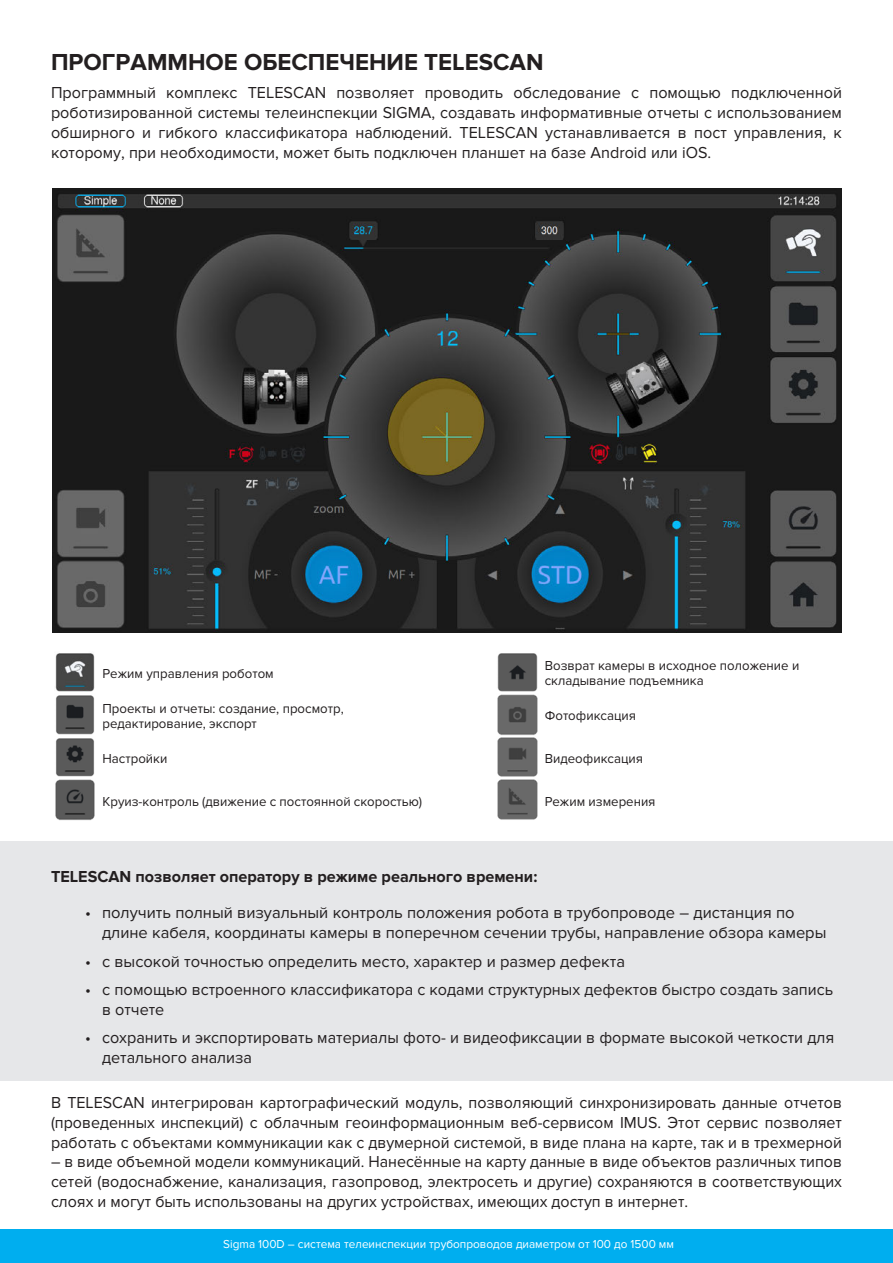
<style>
.page{position:relative;width:893px;height:1263px;background:#fff}
.page>*{position:absolute;margin:0;border:0;box-sizing:border-box;transform-origin:0 0}
.t1{font:700 24px "Proxima Nova";color:#231f20}
.t2{font:16.5px/19.8px "Proxima Nova";color:#231f20}
.t3{font:700 16.5px "Proxima Nova";color:#231f20}
.Table_Text_Style_9pt{font:13.5px/15px "Proxima Nova";color:#231f20}
.t4{font:12px "Proxima Nova";color:#fff}
</style>
<div class="page">
<div style="left:0;top:841px;width:893px;height:240px;background:#e6e7e9"></div>
<div style="left:0;top:1229px;width:893px;height:34px;background:#00aeef"></div>
<img style="left:53px;top:189px;width:788px;height:443px">
<img style="left:55px;top:653px;width:40px;height:167px">
<img style="left:497px;top:653px;width:41px;height:167px">
<h1 class="t1" style="left:51px;top:48px;width:494px">ПРОГРАММНОЕ ОБЕСПЕЧЕНИЕ TELESCAN</h1>
<p class="t2" style="left:51px;top:83px;width:792px;text-align:justify">Программный комплекс TELESCAN позволяет проводить обследование с помощью подключенной роботизированной системы телеинспекции SIGMA, создавать информативные отчеты с использованием обширного и гибкого классификатора наблюдений. TELESCAN устанавливается в пост управления, к которому, при необходимости, может быть подключен планшет на базе Android или iOS.</p>
<p class="Table_Text_Style_9pt" style="left:103px;top:666px;width:173px">Режим управления роботом</p>
<p class="Table_Text_Style_9pt" style="left:545px;top:659px;width:256px">Возврат камеры в исходное положение и складывание подъемника</p>
<p class="Table_Text_Style_9pt" style="left:103px;top:701px;width:243px">Проекты и отчеты: создание, просмотр, редактирование, экспорт</p>
<p class="Table_Text_Style_9pt" style="left:545px;top:709px;width:93px">Фотофиксация</p>
<p class="Table_Text_Style_9pt" style="left:103px;top:751px;width:66px">Настройки</p>
<p class="Table_Text_Style_9pt" style="left:545px;top:751px;width:100px">Видеофиксация</p>
<p class="Table_Text_Style_9pt" style="left:103px;top:794px;width:321px">Круиз-контроль (движение с постоянной скоростью)</p>
<p class="Table_Text_Style_9pt" style="left:545px;top:794px;width:112px">Режим измерения</p>
<p class="t3" style="left:51px;top:867px;width:488px">TELESCAN позволяет оператору в режиме реального времени:</p>
<p class="t2" style="left:102px;top:903px;width:726px;text-indent:-17px">• получить полный визуальный контроль положения робота в трубопроводе – дистанция по длине кабеля, координаты камеры в поперечном сечении трубы, направление обзора камеры</p>
<p class="t2" style="left:85px;top:951px;width:541px">• с высокой точностью определить место, характер и размер дефекта</p>
<p class="t2" style="left:102px;top:980px;width:733px;text-indent:-17px">• с помощью встроенного классификатора с кодами структурных дефектов быстро создать запись в отчете</p>
<p class="t2" style="left:102px;top:1028px;width:734px;text-indent:-17px">• сохранить и экспортировать материалы фото- и видеофиксации в формате высокой четкости для детального анализа</p>
<p class="t2" style="left:51px;top:1093px;width:792px;text-align:justify">В TELESCAN интегрирован картографический модуль, позволяющий синхронизировать данные отчетов (проведенных инспекций) с облачным геоинформационным веб-сервисом IMUS. Этот сервис позволяет работать с объектами коммуникации как с двумерной системой, в виде плана на карте, так и в трехмерной</p>
<p class="t2" style="left:51px;top:1152px;width:792px;text-align:justify">– в виде объемной модели коммуникаций. Нанесённые на карту данные в виде объектов различных типов сетей (водоснабжение, канализация, газопровод, электросеть и другие) сохраняются в соответствующих слоях и могут быть использованы на других устройствах, имеющих доступ в интернет.</p>
<p class="t4" style="left:223px;top:1237px;width:452px">Sigma 100D – система телеинспекции трубопроводов диаметром от 100 до 1500 мм</p>
</div>
